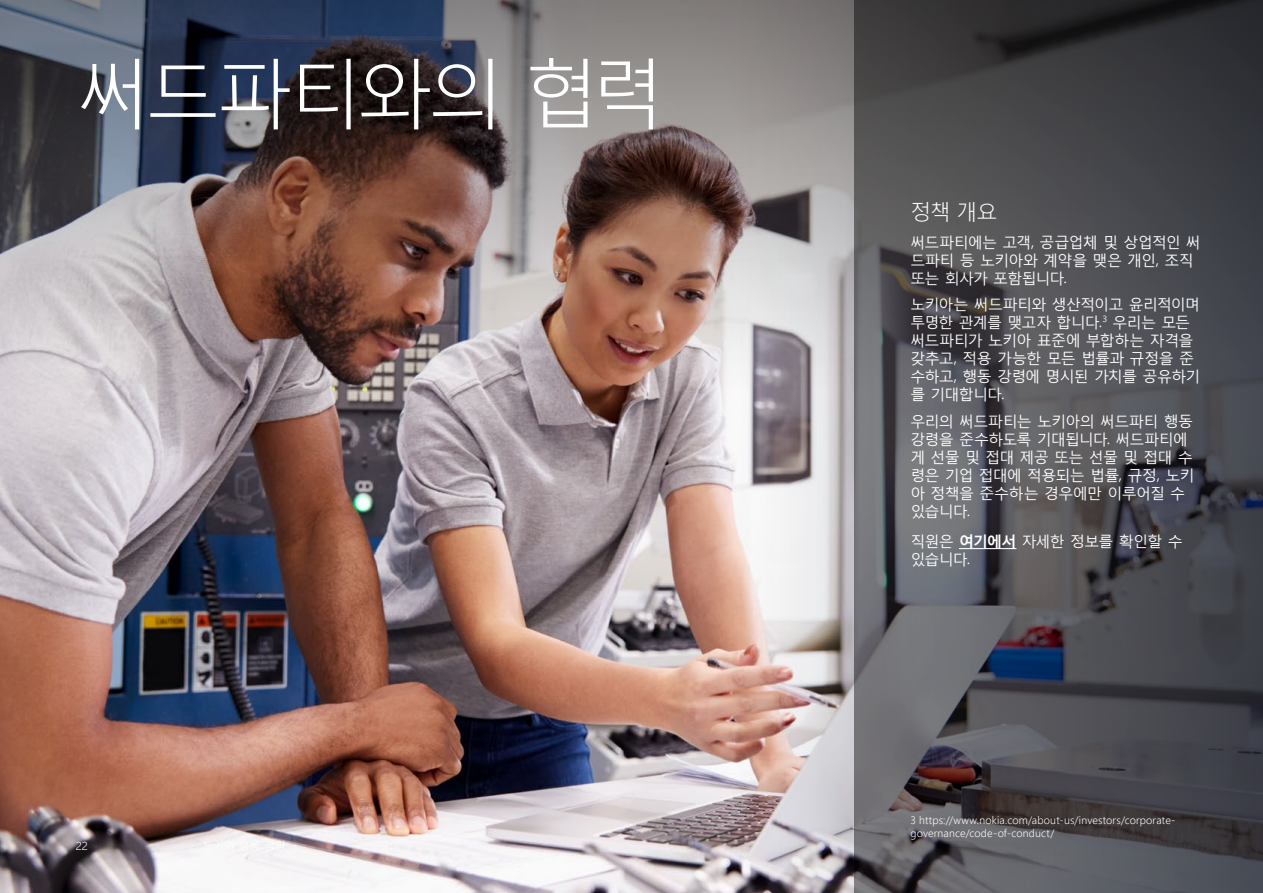
<style>
.page{position:relative;width:1263px;height:893px;background:#fff}
.page>*{position:absolute;margin:0;border:0;box-sizing:border-box;transform-origin:0 0}
.t1{font:300 75px "Malgun Gothic";letter-spacing:-.07em;color:#fff}
.t2{font:300 21px "Malgun Gothic";color:#fff}
.t3{font:15px/18px "Malgun Gothic";letter-spacing:-.05em;color:#fff}
.t4{font:300 11.25px "Malgun Gothic";color:#fff}
.t5{font:300 10.5px/12.6px "Malgun Gothic";letter-spacing:.015em;color:#fff}
.s1{font-weight:700}
</style>
<div class="page">
<img style="left:0;top:498px;width:599px;height:395px">
<img style="left:0;top:0;width:599px;height:498px">
<img style="left:599px;top:0;width:256px;height:893px">
<svg style="left:855px;top:0;width:408px;height:893px;background:#4d4c52"></svg>
<hr style="left:959px;top:548px;width:57px;height:1px;background:#fff">
<h1 class="t1" style="left:77px;top:52px;width:590px">써드파티와의 협력</h1>
<p class="t4" style="left:76px;top:840px;width:14px">22</p>
<h2 class="t2" style="left:910px;top:200px;width:89px">정책 개요</h2>
<p class="t3" style="left:910px;top:232px;width:292px">써드파티에는 고객, 공급업체 및 상업적인 써 드파티 등 노키아와 계약을 맺은 개인, 조직 또는 회사가 포함됩니다.</p>
<p class="t3" style="left:910px;top:295px;width:292px">노키아는 써드파티와 생산적이고 윤리적이며 투명한 관계를 맺고자 합니다.<sup>3</sup> 우리는 모든 써드파티가 노키아 표준에 부합하는 자격을 갖추고, 적용 가능한 모든 법률과 규정을 준 수하고, 행동 강령에 명시된 가치를 공유하기 를 기대합니다.</p>
<p class="t3" style="left:910px;top:411px;width:286px">우리의 써드파티는 노키아의 써드파티 행동 강령을 준수하도록 기대됩니다. 써드파티에 게선물및접대제공또는선물및접대수 령은 기업 접대에 적용되는 법률, 규정, 노키 아 정책을 준수하는 경우에만 이루어질 수 있습니다.</p>
<p class="t3" style="left:910px;top:532px;width:274px">직원은 <span class="s1">여기에서</span> 자세한 정보를 확인할 수 있습니다.</p>
<p class="t5" style="left:910px;top:814px;width:267px">3 https://www.nokia.com/about-us/investors/corporate&shy;governance/code-of-conduct/</p>
</div>
